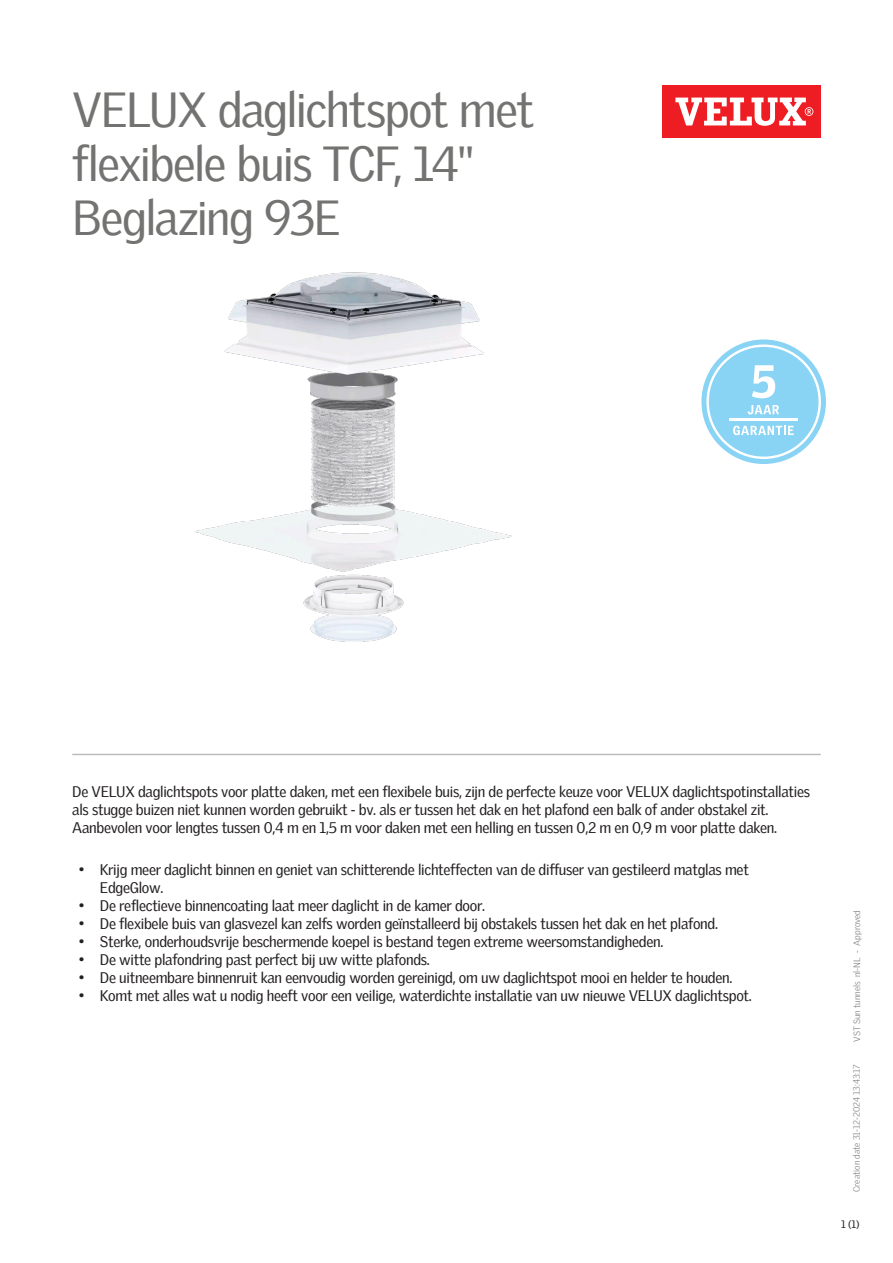
<style>
.page{position:relative;width:893px;height:1263px;background:#fff}
.page>*{position:absolute;margin:0;border:0;box-sizing:border-box;transform-origin:0 0}
.Headline{font:48px/54px "Velux Gothic";letter-spacing:-.035em;color:#737371}
.Body_Regular{font:15px/18px "Velux Gothic";letter-spacing:-.02em;color:#231f20}
.t1{font:10.5px "Velux Gothic";color:#231f20}
.t2{font:300 9px "Velux Gothic";color:#7c7e81}
</style>
<div class="page">
<div style="left:662px;top:85px;width:159px;height:53px;background:#ee1d23"></div>
<svg style="left:675px;top:98px;width:138px;height:28px"></svg>
<hr style="left:72px;top:754px;width:749px;height:1px;background:#bcbdbb">
<img style="left:194px;top:272px;width:318px;height:370px">
<svg style="left:701px;top:339px;width:125px;height:125px"></svg>
<p class="Headline" style="left:72px;top:79px;width:463px">VELUX daglichtspot met flexibele buis TCF, 14"</p>
<p class="Headline" style="left:72px;top:187px;width:270px">Beglazing 93E</p>
<p class="Body_Regular" style="left:72px;top:781px;width:739px">De VELUX daglichtspots voor platte daken, met een flexibele buis, zijn de perfecte keuze voor VELUX daglichtspotinstallaties als stugge buizen niet kunnen worden gebruikt - bv. als er tussen het dak en het plafond een balk of ander obstakel zit.<br>Aanbevolen voor lengtes tussen 0,4 m en 1,5 m voor daken met een helling en tussen 0,2 m en 0,9 m voor platte daken.</p>
<p class="Body_Regular" style="left:100px;top:860px;width:650px;text-indent:-21px">• Krijg meer daglicht binnen en geniet van schitterende lichteffecten van de diffuser van gestileerd matglas met<br>EdgeGlow.</p>
<p class="Body_Regular" style="left:79px;top:896px;width:408px">• De reflectieve binnencoating laat meer daglicht in de kamer door.</p>
<p class="Body_Regular" style="left:79px;top:914px;width:641px">• De flexibele buis van glasvezel kan zelfs worden geïnstalleerd bij obstakels tussen het dak en het plafond.</p>
<p class="Body_Regular" style="left:79px;top:932px;width:586px">• Sterke, onderhoudsvrije beschermende koepel is bestand tegen extreme weersomstandigheden.</p>
<p class="Body_Regular" style="left:79px;top:950px;width:353px">• De witte plafondring past perfect bij uw witte plafonds.</p>
<p class="Body_Regular" style="left:79px;top:968px;width:655px">• De uitneembare binnenruit kan eenvoudig worden gereinigd, om uw daglichtspot mooi en helder te houden.</p>
<p class="Body_Regular" style="left:79px;top:986px;width:675px">• Komt met alles wat u nodig heeft voor een veilige, waterdichte installatie van uw nieuwe VELUX daglichtspot.</p>
<p class="t2" style="left:850px;top:1042px;width:133px;rotate:-90deg">VST Sun tunnels nl-NL - Approved</p>
<p class="t2" style="left:850px;top:1192px;width:129px;rotate:-90deg">Creation date 31-12-2024 13:43:17</p>
<p class="t1" style="left:841px;top:1216px;width:20px">1 (1)</p>
</div>
